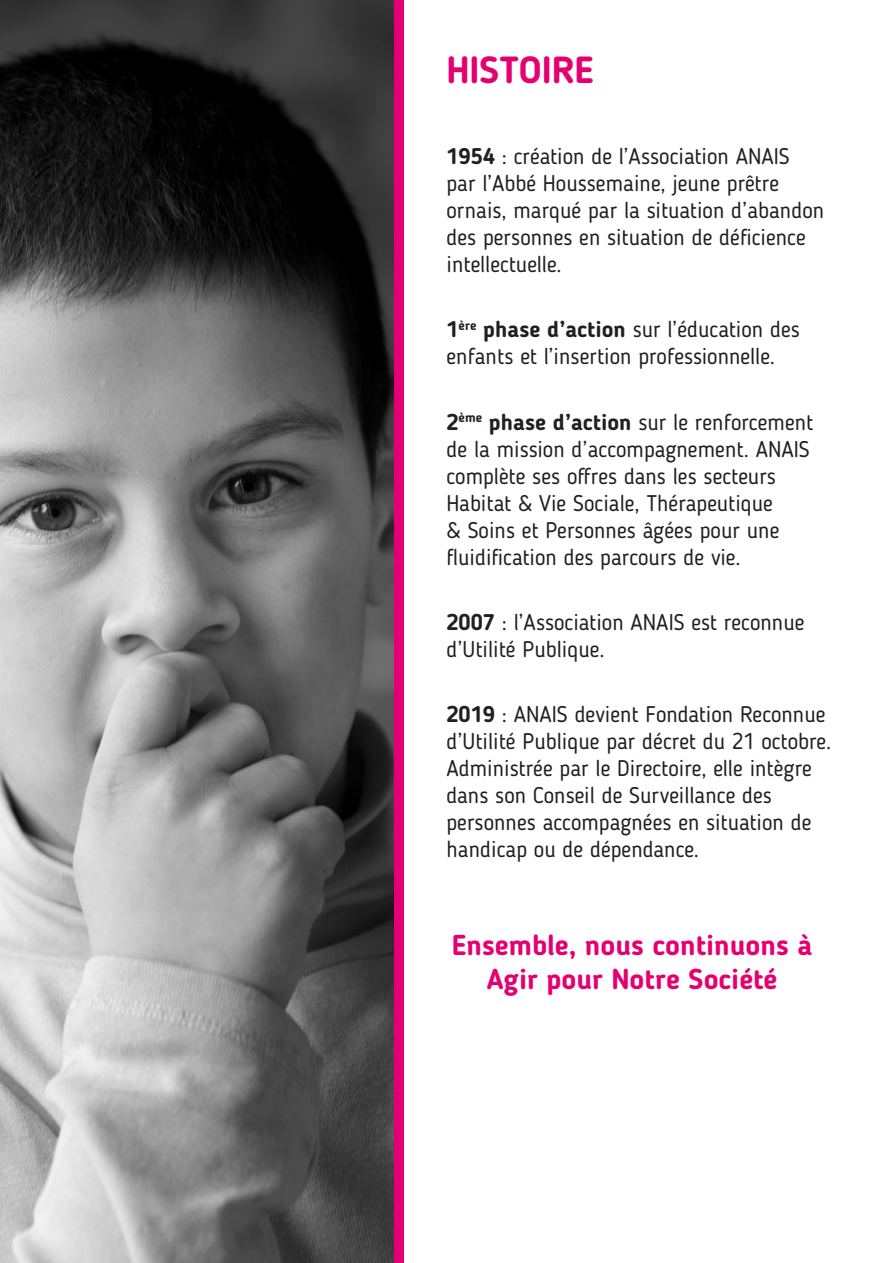
<style>
.page{position:relative;width:893px;height:1263px;background:#fff}
.page>*{position:absolute;margin:0;border:0;box-sizing:border-box;transform-origin:0 0}
.t1{font:700 37.5px "Blogger Sans";color:#e50071}
.t2{font:700 28.5px "Blogger Sans";color:#e50071}
.t3{font:22.5px/27px "Blogger Sans";color:#231f20}
.s1{font-weight:700}
</style>
<div class="page">
<img style="left:0;top:0;width:394px;height:1263px">
<div style="left:394px;top:0;width:10px;height:1263px;background:#e50071"></div>
<p class="t1" style="left:446px;top:47px;width:149px">HISTOIRE</p>
<p class="t3" style="left:446px;top:143px;width:379px"><span class="s1">1954</span> : création de l’Association ANAIS par l’Abbé Houssemaine, jeune prêtre ornais, marqué par la situation d’abandon des personnes en situation de déficience intellectuelle.</p>
<p class="t3" style="left:446px;top:316px;width:355px"><span class="s1">1</span><sup>ère</sup> <span class="s1">phase d’action</span> sur l’éducation des enfants et l’insertion professionnelle.</p>
<p class="t3" style="left:446px;top:408px;width:368px"><span class="s1">2</span><sup>ème</sup> <span class="s1">phase d’action</span> sur le renforcement de la mission d’accompagnement. ANAIS complète ses offres dans les secteurs Habitat &amp; Vie Sociale, Thérapeutique<br>&amp; Soins et Personnes âgées pour une fluidification des parcours de vie.</p>
<p class="t3" style="left:446px;top:608px;width:360px"><span class="s1">2007</span> : l’Association ANAIS est reconnue d’Utilité Publique.</p>
<p class="t3" style="left:446px;top:701px;width:386px"><span class="s1">2019</span> : ANAIS devient Fondation Reconnue d’Utilité Publique par décret du 21 octobre.<br>Administrée par le Directoire, elle intègre dans son Conseil de Surveillance des personnes accompagnées en situation de handicap ou de dépendance.</p>
<p class="t2" style="left:452px;top:928px;width:362px">Ensemble, nous continuons à</p>
<p class="t2" style="left:487px;top:962px;width:292px">Agir pour Notre Société</p>
</div>
